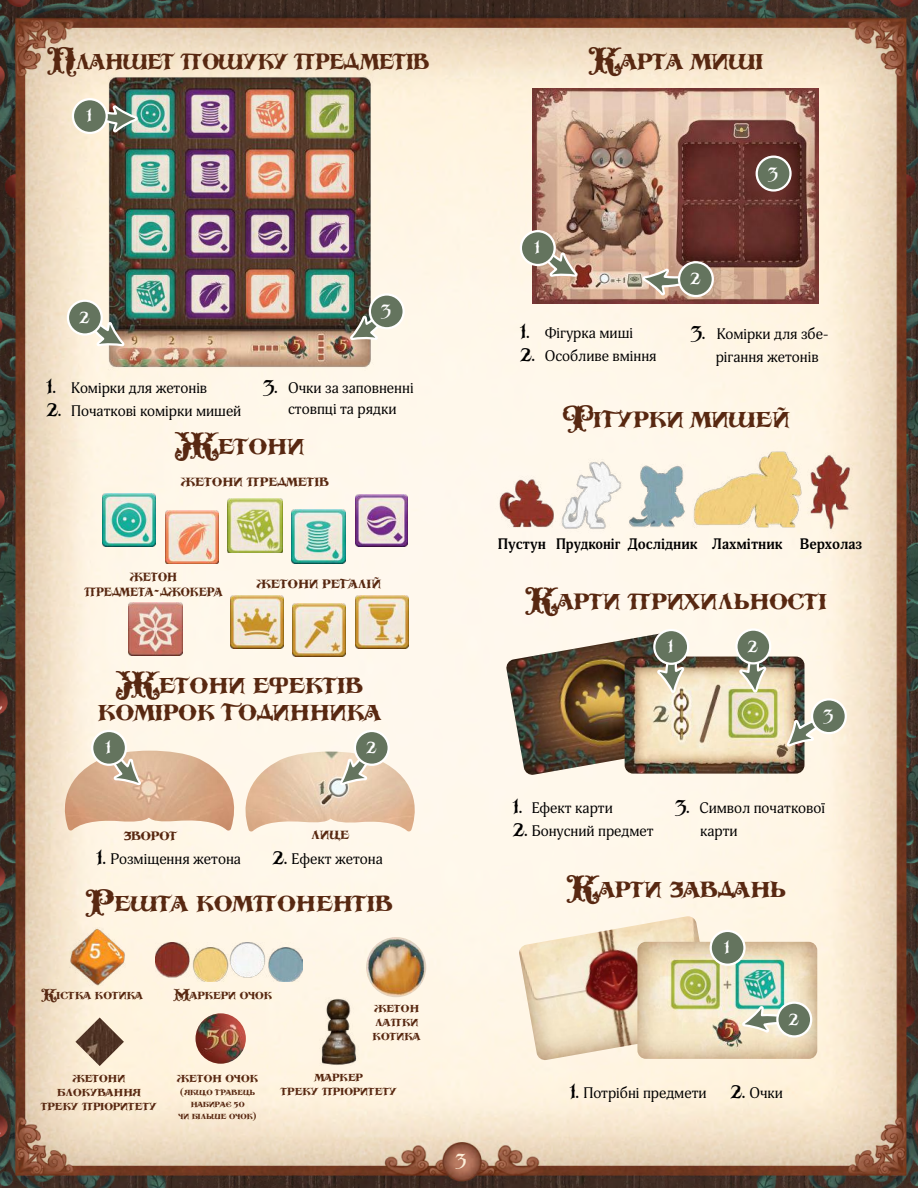
<style>
.page{position:relative;width:918px;height:1188px;background:#fff}
.page>*{position:absolute;margin:0;border:0;box-sizing:border-box;transform-origin:0 0}
.t1{font:700 30px/27px "LHF Folklore UA";color:#582811;text-align:center}
.t2{font:700 30px "LHF Folklore UA";letter-spacing:-.02em;color:#582811;scale:.92 1}
.t3{font:24px "LHF Folklore";color:#feefd9}
.t4{font:22.5px "LHF Folklore";color:#fff}
.t5{font:700 16.5px "LHF Folklore UA";color:#582811}
.t6{font:700 16.5px/15px "LHF Folklore UA";color:#582811;text-align:center;scale:.9 1}
.t7{font:15px/22.5px "Adonis";color:#000}
.t8{font:700 15px "Adonis";color:#000}
.t9{font:700 14.1px/14.1px "LHF Folklore UA";color:#582811;text-align:center}
.t10{font:700 10.2px/11.6px "LHF Folklore UA";color:#582811;text-align:center}
.s1{font-family:"LHF Folklore";font-size:25.5px}
</style>
<div class="page">
<img style="left:0;top:0;width:918px;height:1188px">
<img style="left:69px;top:927px;width:56px;height:58px">
<img style="left:195px;top:1013px;width:51px;height:51px;border-radius:25px">
<img style="left:366px;top:937px;width:60px;height:60px;border-radius:30px">
<img style="left:75px;top:1018px;width:49px;height:48px">
<img style="left:156px;top:942px;width:146px;height:39px">
<img style="left:320px;top:998px;width:38px;height:67px">
<img style="left:102px;top:493px;width:54px;height:53px">
<img style="left:165px;top:511px;width:54px;height:52px">
<img style="left:355px;top:494px;width:53px;height:53px">
<img style="left:292px;top:510px;width:53px;height:53px">
<img style="left:228px;top:499px;width:55px;height:54px">
<img style="left:129px;top:603px;width:53px;height:53px">
<img style="left:230px;top:596px;width:53px;height:53px">
<img style="left:292px;top:603px;width:53px;height:54px">
<img style="left:355px;top:596px;width:53px;height:53px">
<img style="left:56px;top:751px;width:190px;height:80px">
<img style="left:234px;top:752px;width:190px;height:80px">
<svg style="left:98px;top:727px;width:45px;height:60px"></svg>
<svg style="left:338px;top:727px;width:45px;height:60px"></svg>
<div style="left:92px;top:731px;width:34px;height:34px;background:#64745e;border-radius:50%"></div>
<div style="left:91px;top:730px;width:36px;height:36px;border:2px solid #fff;border-radius:50%"></div>
<div style="left:355px;top:731px;width:34px;height:34px;background:#64745e;border-radius:50%"></div>
<div style="left:354px;top:730px;width:36px;height:36px;border:2px solid #fff;border-radius:50%"></div>
<img style="left:533px;top:88px;width:286px;height:215px">
<img style="left:484px;top:447px;width:385px;height:90px">
<img style="left:506px;top:631px;width:196px;height:144px">
<img style="left:625px;top:657px;width:179px;height:117px">
<svg style="left:655px;top:629px;width:31px;height:65px"></svg>
<div style="left:654px;top:630px;width:34px;height:34px;background:#64745e;border-radius:50%"></div>
<div style="left:653px;top:629px;width:36px;height:36px;border:2px solid #fff;border-radius:50%"></div>
<svg style="left:737px;top:629px;width:31px;height:65px"></svg>
<div style="left:736px;top:630px;width:34px;height:33px;background:#64745e;border-radius:50%"></div>
<div style="left:735px;top:628px;width:36px;height:37px;border:2px solid #fff;border-radius:50%"></div>
<svg style="left:785px;top:679px;width:55px;height:70px"></svg>
<div style="left:812px;top:699px;width:34px;height:34px;background:#64745e;border-radius:50%"></div>
<div style="left:811px;top:698px;width:36px;height:36px;border:2px solid #fff;border-radius:50%"></div>
<img style="left:519px;top:916px;width:196px;height:145px">
<img style="left:637px;top:942px;width:180px;height:117px">
<svg style="left:525px;top:232px;width:54px;height:47px"></svg>
<svg style="left:740px;top:995px;width:66px;height:40px"></svg>
<svg style="left:641px;top:267px;width:65px;height:30px"></svg>
<div style="left:521px;top:231px;width:34px;height:34px;background:#64745e;border-radius:50%"></div>
<div style="left:520px;top:230px;width:36px;height:36px;border:2px solid #fff;border-radius:50%"></div>
<div style="left:777px;top:1003px;width:34px;height:33px;background:#64745e;border-radius:50%"></div>
<div style="left:776px;top:1002px;width:36px;height:36px;border:2px solid #fff;border-radius:50%"></div>
<div style="left:711px;top:931px;width:33px;height:34px;background:#64745e;border-radius:50%"></div>
<div style="left:710px;top:930px;width:36px;height:36px;border:2px solid #fff;border-radius:50%"></div>
<div style="left:757px;top:157px;width:34px;height:33px;background:#64745e;border-radius:50%"></div>
<div style="left:756px;top:156px;width:36px;height:36px;border:2px solid #fff;border-radius:50%"></div>
<div style="left:679px;top:262px;width:34px;height:34px;background:#64745e;border-radius:50%"></div>
<div style="left:678px;top:261px;width:36px;height:36px;border:2px solid #fff;border-radius:50%"></div>
<img style="left:102px;top:70px;width:275px;height:304px">
<svg style="left:72px;top:302px;width:55px;height:46px"></svg>
<svg style="left:348px;top:296px;width:54px;height:46px"></svg>
<div style="left:68px;top:301px;width:34px;height:34px;background:#64745e;border-radius:50%"></div>
<div style="left:67px;top:300px;width:36px;height:36px;border:2px solid #fff;border-radius:50%"></div>
<div style="left:370px;top:294px;width:34px;height:34px;background:#64745e;border-radius:50%"></div>
<div style="left:369px;top:293px;width:36px;height:36px;border:2px solid #fff;border-radius:50%"></div>
<svg style="left:74px;top:103px;width:65px;height:32px"></svg>
<div style="left:73px;top:99px;width:34px;height:34px;background:#64745e;border-radius:50%"></div>
<div style="left:72px;top:98px;width:36px;height:36px;border:2px solid #fff;border-radius:50%"></div>
<h1 class="t2" style="left:50px;top:41px;width:414px">Планшет пошуку предметів</h1>
<h3 class="t4" style="left:87px;top:98px;width:7px">1</h3>
<h3 class="t4" style="left:80px;top:300px;width:11px">2</h3>
<h3 class="t4" style="left:382px;top:294px;width:11px">3</h3>
<p class="t7" style="left:47px;top:377px;width:161px"><span class="s1">1.</span> Комірки для жетонів</p>
<p class="t7" style="left:47px;top:400px;width:196px"><span class="s1">2.</span> Початкові комірки мишей</p>
<p class="t7" style="left:264px;top:378px;width:151px;line-height:21px;text-align:center"><span class="s1">3.</span> Очки за заповненні стовпці та рядки</p>
<h1 class="t1" style="left:175px;top:431px;width:130px">Жетони</h1>
<p class="t5" style="left:181px;top:470px;width:149px">жетони предметів</p>
<p class="t6" style="left:84px;top:567px;width:155px">жетон предмета-джокера</p>
<p class="t5" style="left:257px;top:573px;width:126px">жетони регалій</p>
<h1 class="t1" style="left:98px;top:669px;width:285px">Жетони ефектів комірок годинника</h1>
<h3 class="t4" style="left:106px;top:730px;width:7px">1</h3>
<h3 class="t4" style="left:367px;top:730px;width:11px">2</h3>
<p class="t5" style="left:124px;top:825px;width:55px">зворот</p>
<p class="t5" style="left:311px;top:824px;width:40px">лице</p>
<p class="t7" style="left:97px;top:848px;width:145px"><span class="s1">1.</span> Розміщення жетона</p>
<p class="t7" style="left:273px;top:848px;width:111px"><span class="s1">2.</span> Ефект жетона</p>
<h1 class="t1" style="left:87px;top:887px;width:308px">Решта компонентів</h1>
<p class="t9" style="left:42px;top:987px;width:103px">Кістка котика</p>
<p class="t9" style="left:175px;top:987px;width:99px">Маркери очок</p>
<p class="t9" style="left:373px;top:1000px;width:50px;text-align:left">жетон лапки котика</p>
<p class="t9" style="left:41px;top:1070px;width:117px">жетони блокування треку пріоритету</p>
<p class="t9" style="left:177px;top:1070px;width:83px">жетон очок</p>
<p class="t10" style="left:179px;top:1086px;width:80px">(якщо гравець набирає 50<br>чи більше очок)</p>
<p class="t9" style="left:281px;top:1069px;width:117px">маркер<br>треку пріоритету</p>
<h2 class="t3" style="left:457px;top:1141px;width:12px">3</h2>
<h1 class="t1" style="left:589px;top:45px;width:176px">Карта миші</h1>
<h3 class="t4" style="left:535px;top:230px;width:7px">1</h3>
<h3 class="t4" style="left:691px;top:262px;width:11px">2</h3>
<h3 class="t4" style="left:769px;top:156px;width:11px">3</h3>
<p class="t7" style="left:521px;top:322px;width:114px"><span class="s1">1.</span> Фігурка миші</p>
<p class="t7" style="left:521px;top:345px;width:137px"><span class="s1">2.</span> Особливе вміння</p>
<p class="t7" style="left:716px;top:323px;width:115px;text-indent:-24px"><span class="s1">3.</span> Комірки для збе&shy;рігання жетонів</p>
<h1 class="t1" style="left:563px;top:404px;width:228px">Фігурки мишей</h1>
<p class="t8" style="left:497px;top:535px;width:366px">Пустун Прудконіг Дослідник Лахмітник Верхолаз</p>
<h1 class="t1" style="left:526px;top:585px;width:303px">Карти прихильності</h1>
<h3 class="t4" style="left:668px;top:629px;width:7px">1</h3>
<h3 class="t4" style="left:748px;top:629px;width:11px">2</h3>
<h3 class="t4" style="left:824px;top:699px;width:11px">3</h3>
<p class="t7" style="left:513px;top:797px;width:101px"><span class="s1">1.</span> Ефект карти</p>
<p class="t7" style="left:513px;top:820px;width:142px"><span class="s1">2.</span> Бонусний предмет</p>
<p class="t7" style="left:700px;top:797px;width:126px;text-indent:-24px"><span class="s1">3.</span> Символ початкової карти</p>
<h1 class="t1" style="left:567px;top:873px;width:220px">Карти завдань</h1>
<h3 class="t4" style="left:725px;top:930px;width:7px">1</h3>
<h3 class="t4" style="left:789px;top:1002px;width:11px">2</h3>
<p class="t7" style="left:570px;top:1082px;width:214px"><span class="s1">1.</span> Потрібні предмети <span class="s1">2.</span> Очки</p>
</div>
